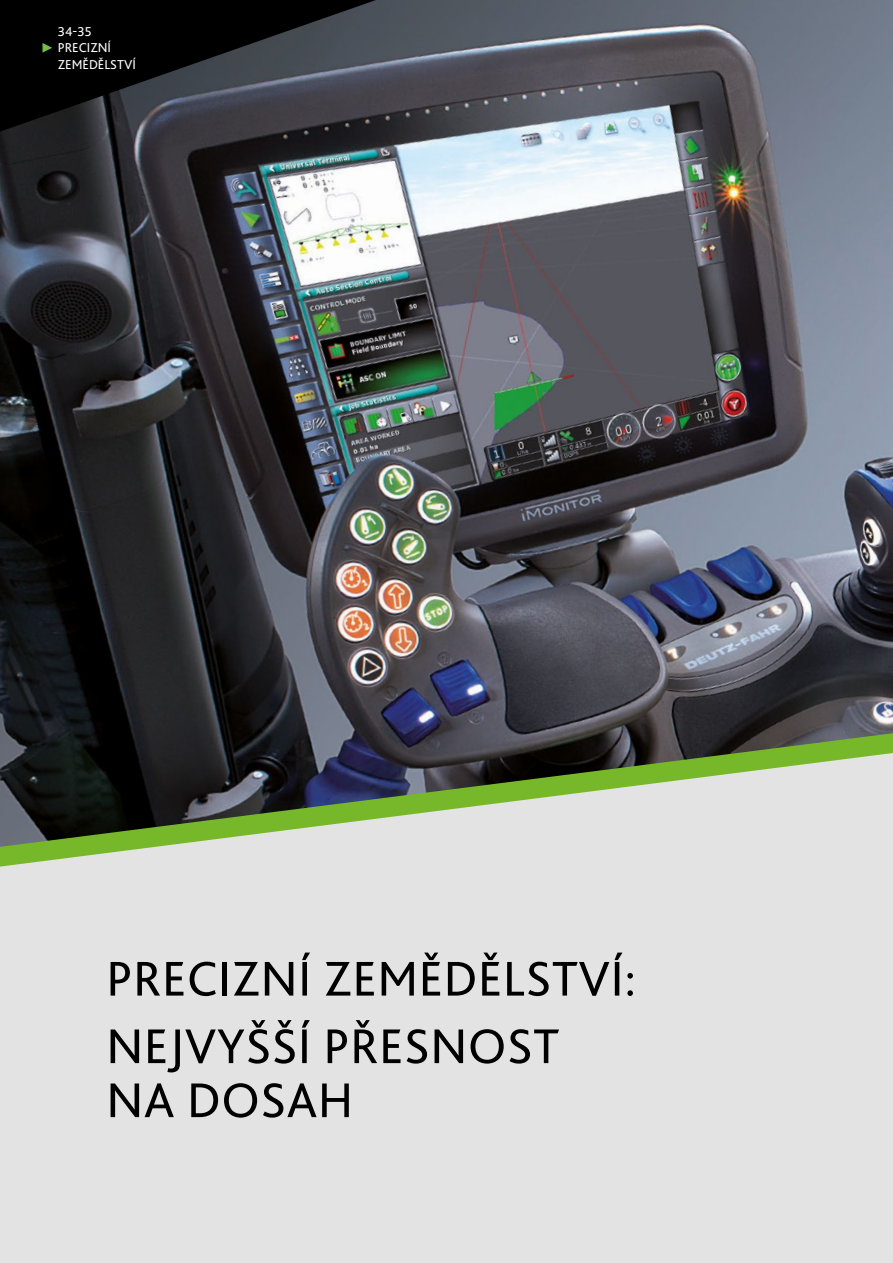
<style>
.page{position:relative;width:893px;height:1263px;background:#fff}
.page>*{position:absolute;margin:0;border:0;box-sizing:border-box;transform-origin:0 0}
.t1{font:51px/67.5px "Bliss Pro";letter-spacing:.01em;color:#000}
.t2{font:13.5px/16.5px "Bliss Pro";color:#fff}
.t3{font:12px/13.5px "Bliss Pro";color:#fff}
</style>
<div class="page">
<img style="left:0;top:0;width:893px;height:733px">
<svg style="left:0;top:733px;width:893px;height:20px;background:#363c34"></svg>
<svg style="left:0;top:753px;width:893px;height:510px;background:#d0d3ce"></svg>
<svg style="left:0;top:0;width:376px;height:132px;background:#202226"></svg>
<svg style="left:43px;top:43px;width:9px;height:10px"></svg>
<p class="t3" style="left:52px;top:23px;width:42px">04-05<br>MOTOR</p>
<p class="t2" style="left:58px;top:23px;width:80px">34-35<br>PRECIZNÍ<br>ZEMĚDĚLSTVÍ</p>
<p class="t1" style="left:106px;top:945px;width:531px">PRECIZNÍ ZEMĚDĚLSTVÍ:<br>NEJVYŠŠÍ PŘESNOST</p>
<p class="t1" style="left:106px;top:1066px;width:248px">NA DOSAH</p>
</div>
